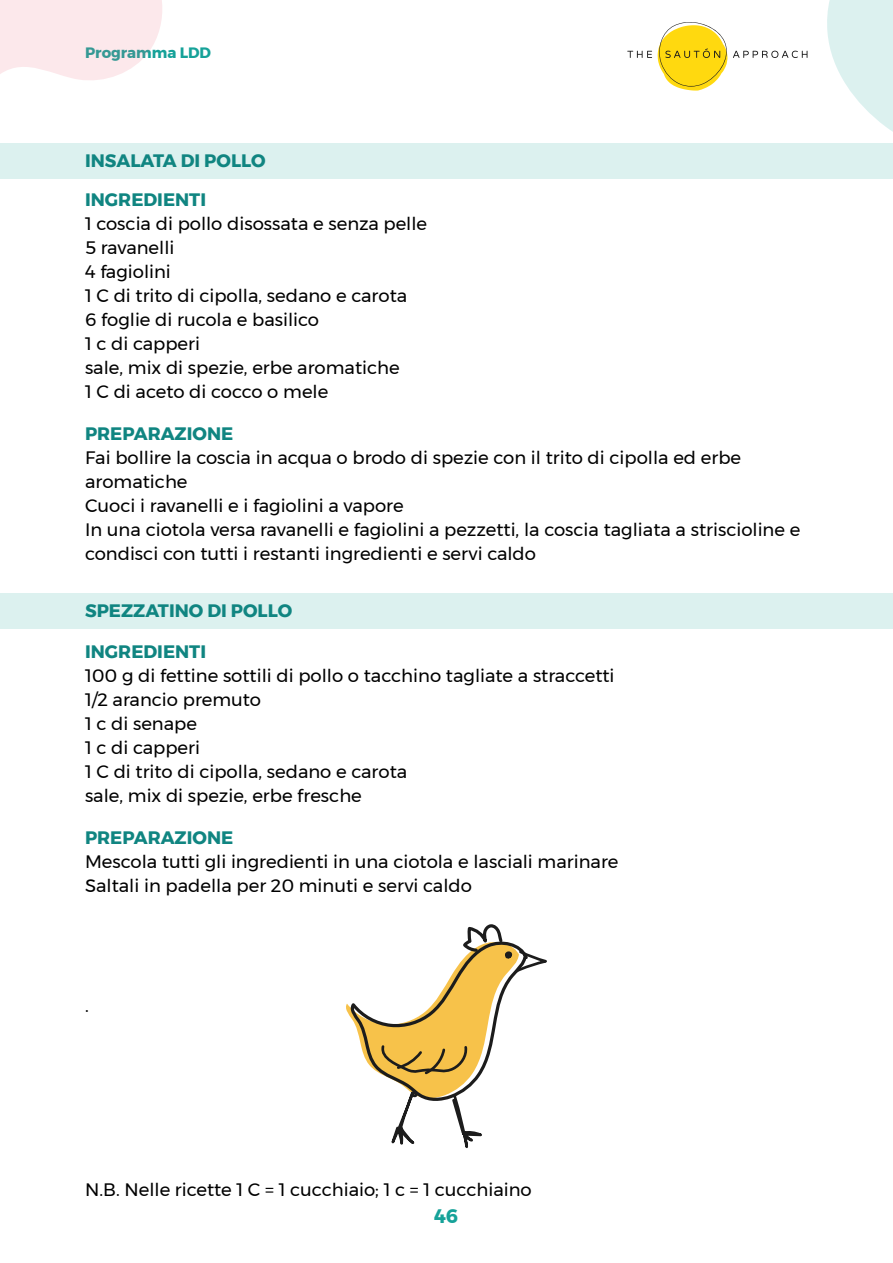
<style>
.page{position:relative;width:893px;height:1263px;background:#fff}
.page>*{position:absolute;margin:0;border:0;box-sizing:border-box;transform-origin:0 0}
.t1{font:700 19.5px "Montserrat";color:#16a299}
.t2{font:18px/24px "Montserrat";color:#000}
.t3{font:700 18px/38.8px "Montserrat";color:#108581}
.t4{font:700 15px "Montserrat";color:#16a299}
</style>
<div class="page">
<svg style="left:627px;top:22px;width:180px;height:69px"></svg>
<div style="left:0;top:143px;width:893px;height:36px;background:#dcf1ef"></div>
<div style="left:0;top:593px;width:893px;height:36px;background:#dcf1ef"></div>
<svg style="left:346px;top:924px;width:201px;height:225px"></svg>
<svg style="left:0;top:0;width:162px;height:80px;background:#fceaed"></svg>
<svg style="left:827px;top:0;width:66px;height:132px"></svg>
<p class="t4" style="left:85px;top:41px;width:128px">Programma LDD</p>
<p class="t3" style="left:85px;top:141px;width:182px">INSALATA DI POLLO<br>INGREDIENTI</p>
<p class="t2" style="left:85px;top:211px;width:344px">1 coscia di pollo disossata e senza pelle<br>5 ravanelli<br>4 fagiolini<br>1 C di trito di cipolla, sedano e carota<br>6 foglie di rucola e basilico<br>1 c di capperi<br>sale, mix di spezie, erbe aromatiche<br>1 C di aceto di cocco o mele</p>
<p class="t3" style="left:85px;top:414px;width:150px">PREPARAZIONE</p>
<p class="t2" style="left:85px;top:445px;width:717px">Fai bollire la coscia in acqua o brodo di spezie con il trito di cipolla ed erbe aromatiche<br>Cuoci i ravanelli e i fagiolini a vapore<br>In una ciotola versa ravanelli e fagiolini a pezzetti, la coscia tagliata a striscioline e condisci con tutti i restanti ingredienti e servi caldo</p>
<p class="t3" style="left:85px;top:592px;width:209px">SPEZZATINO DI POLLO</p>
<p class="t3" style="left:85px;top:633px;width:123px">INGREDIENTI</p>
<p class="t2" style="left:85px;top:664px;width:531px">100 g di fettine sottili di pollo o tacchino tagliate a straccetti<br>1/2 arancio premuto<br>1 c di senape<br>1 c di capperi<br>1 C di trito di cipolla, sedano e carota<br>sale, mix di spezie, erbe fresche</p>
<p class="t3" style="left:85px;top:818px;width:150px">PREPARAZIONE</p>
<p class="t2" style="left:85px;top:850px;width:535px">Mescola tutti gli ingredienti in una ciotola e lasciali marinare<br>Saltali in padella per 20 minuti e servi caldo</p>
<p class="t2" style="left:85px;top:994px;width:5px">.</p>
<p class="t2" style="left:85px;top:1177px;width:448px">N.B. Nelle ricette 1 C = 1 cucchiaio; 1 c = 1 cucchiaino</p>
<p class="t1" style="left:434px;top:1200px;width:26px">46</p>
</div>
